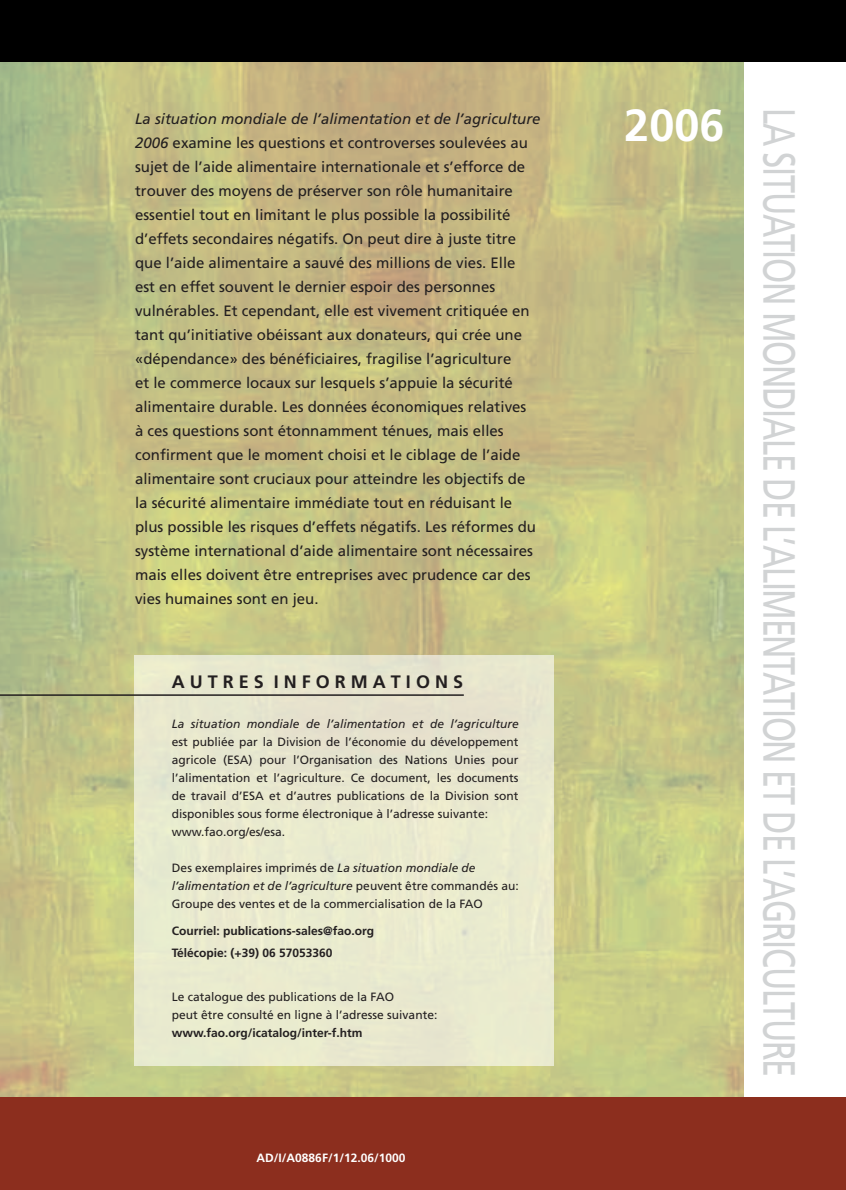
<style>
.page{position:relative;width:846px;height:1190px;background:#fff}
.page>*{position:absolute;margin:0;border:0;box-sizing:border-box;transform-origin:0 0}
.t1{font:45px "Frutiger LT Std";letter-spacing:-.04em;color:#d1d3d4;scale:.72 1}
.t2{font:700 45px "Frutiger LT Std";color:#fff}
.t3{font:700 18px "Frutiger LT Std";color:#231f20}
.t4{font:15px/24px "Frutiger LT Std";color:#231f20}
.t5{font:12px/18px "Frutiger LT Std";color:#231f20}
.t6{font:700 12px/22.2px "Frutiger LT Std";color:#231f20}
.t7{font:italic 12px "Frutiger LT Std";color:#231f20}
.t8{font:700 12px "Frutiger LT Std";color:#fff}
.s1{font-style:italic}
</style>
<div class="page">
<div style="left:134px;top:655px;width:420px;height:410px;background:#e9e9ce"></div>
<div style="left:0;top:0;width:845px;height:62px;background:#000"></div>
<div style="left:0;top:1097px;width:845px;height:93px;background:#8c2e1e"></div>
<hr style="left:0;top:694px;width:463px;height:2px;background:#231f20">
<h1 class="t2" style="left:624px;top:99px;width:102px">2006</h1>
<p class="t4" style="left:135px;top:107px;width:407px"><span class="s1">La situation mondiale de l’alimentation et de l’agriculture 2006</span> examine les questions et controverses soulevées au sujet de l’aide alimentaire internationale et s’efforce de trouver des moyens de préserver son rôle humanitaire essentiel tout en limitant le plus possible la possibilité d’effets secondaires négatifs. On peut dire à juste titre que l’aide alimentaire a sauvé des millions de vies. Elle<br>est en effet souvent le dernier espoir des personnes vulnérables. Et cependant, elle est vivement critiquée en tant qu’initiative obéissant aux donateurs, qui crée une «dépendance» des bénéficiaires, fragilise l’agriculture<br>et le commerce locaux sur lesquels s’appuie la sécurité alimentaire durable. Les données économiques relatives<br>à ces questions sont étonnamment ténues, mais elles confirment que le moment choisi et le ciblage de l’aide alimentaire sont cruciaux pour atteindre les objectifs de la sécurité alimentaire immédiate tout en réduisant le plus possible les risques d’effets négatifs. Les réformes du système international d’aide alimentaire sont nécessaires mais elles doivent être entreprises avec prudence car des vies humaines sont en jeu.</p>
<h1 class="t1" style="left:805px;top:108px;width:1347px;rotate:90deg">LA SITUATION MONDIALE DE L’ALIMENTATION ET DE L’AGRICULTURE</h1>
<p class="t3" style="left:172px;top:671px;width:293px">A U T R E S I N F O R M A T I O N S</p>
<p class="t7" style="left:172px;top:717px;width:348px">La situation mondiale de l’alimentation et de l’agriculture</p>
<p class="t5" style="left:172px;top:733px;width:348px">est publiée par la Division de l’économie du développement agricole (ESA) pour l’Organisation des Nations Unies pour l’alimentation et l’agriculture. Ce document, les documents de travail d’ESA et d’autres publications de la Division sont disponibles sous forme électronique à l’adresse suivante: www.fao.org/es/esa.</p>
<p class="t5" style="left:172px;top:859px;width:348px">Des exemplaires imprimés de <span class="s1">La situation mondiale de l’alimentation et de l’agriculture</span> peuvent être commandés au:<br>Groupe des ventes et de la commercialisation de la FAO</p>
<p class="t6" style="left:172px;top:919px;width:204px">Courriel: publications-sales@fao.org<br>Télécopie: (+39) 06 57053360</p>
<p class="t5" style="left:172px;top:988px;width:267px">Le catalogue des publications de la FAO<br>peut être consulté en ligne à l’adresse suivante:</p>
<p class="t6" style="left:172px;top:1022px;width:192px">www.fao.org/icatalog/inter-f.htm</p>
<p class="t8" style="left:256px;top:1151px;width:150px">AD/I/A0886F/1/12.06/1000</p>
</div>
